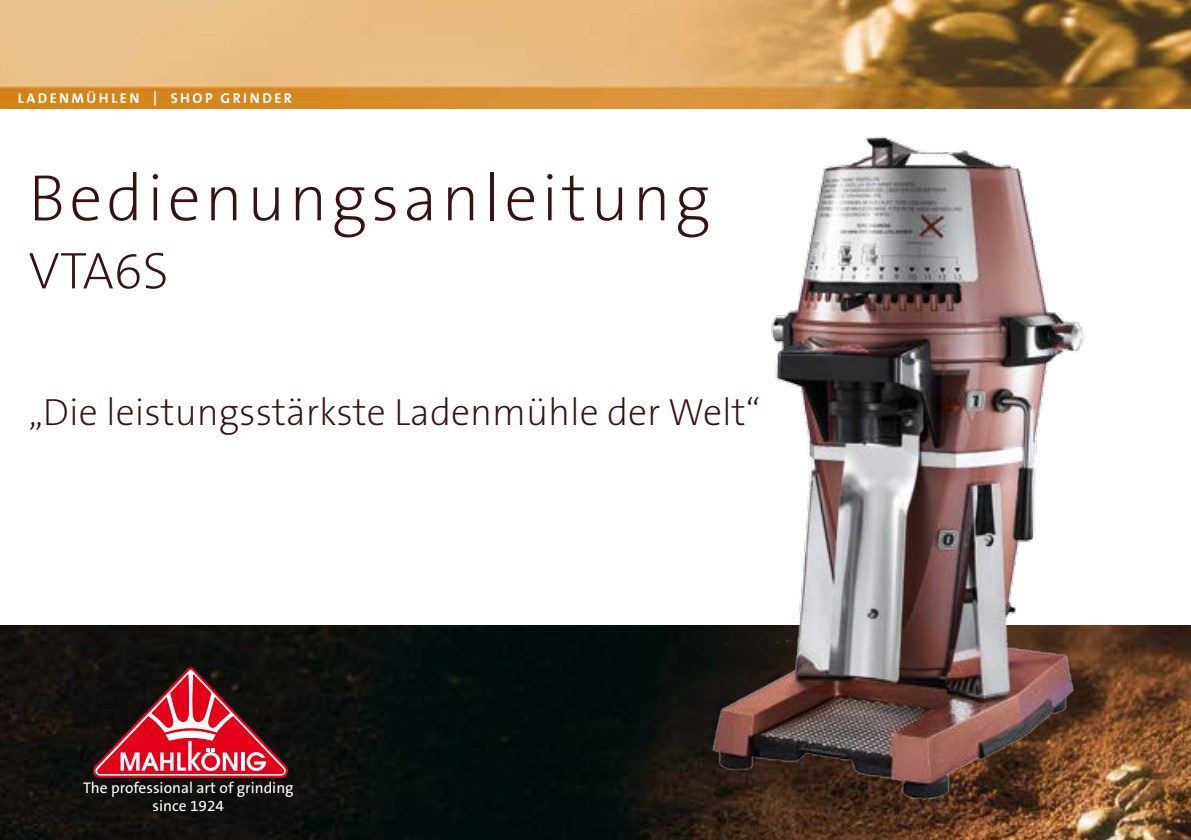
<style>
.page{position:relative;width:1191px;height:840px;background:#fff}
.page>*{position:absolute;margin:0;border:0;box-sizing:border-box;transform-origin:0 0}
.t1{font:200 66px "The Sans B2";letter-spacing:.06em;color:#341312}
.t2{font:200 52px "The Sans B2";color:#341312}
.t3{font:200 38px "The Sans B2";color:#341312}
.t4{font:15.4px/18.6px "The Sans B5 Plain";color:#fff;text-align:center}
.t5{font:700 14.2px "The Sans B7";letter-spacing:.17em;color:#fff}
</style>
<div class="page">
<img style="left:0;top:0;width:1191px;height:108px">
<img style="left:0;top:625px;width:1191px;height:214px">
<svg style="left:92px;top:665px;width:197px;height:113px;background:#842f37"></svg>
<div style="left:205px;top:754px;width:12px;height:13px;background:#e2001a;border-radius:50%"></div>
<img style="left:705px;top:85px;width:396px;height:722px">
<p class="t5" style="left:18px;top:91px;width:276px">LADENMÜHLEN | SHOP GRINDER</p>
<h1 class="t1" style="left:28px;top:164px;width:683px">Bedienungsanleitung</h1>
<h2 class="t2" style="left:28px;top:244px;width:142px">VTA6S</h2>
<p class="t3" style="left:28px;top:392px;width:733px">„Die leistungsstärkste Ladenmühle der Welt“</p>
<p class="t4" style="left:83px;top:778px;width:212px">The professional art of grinding since 1924</p>
</div>
